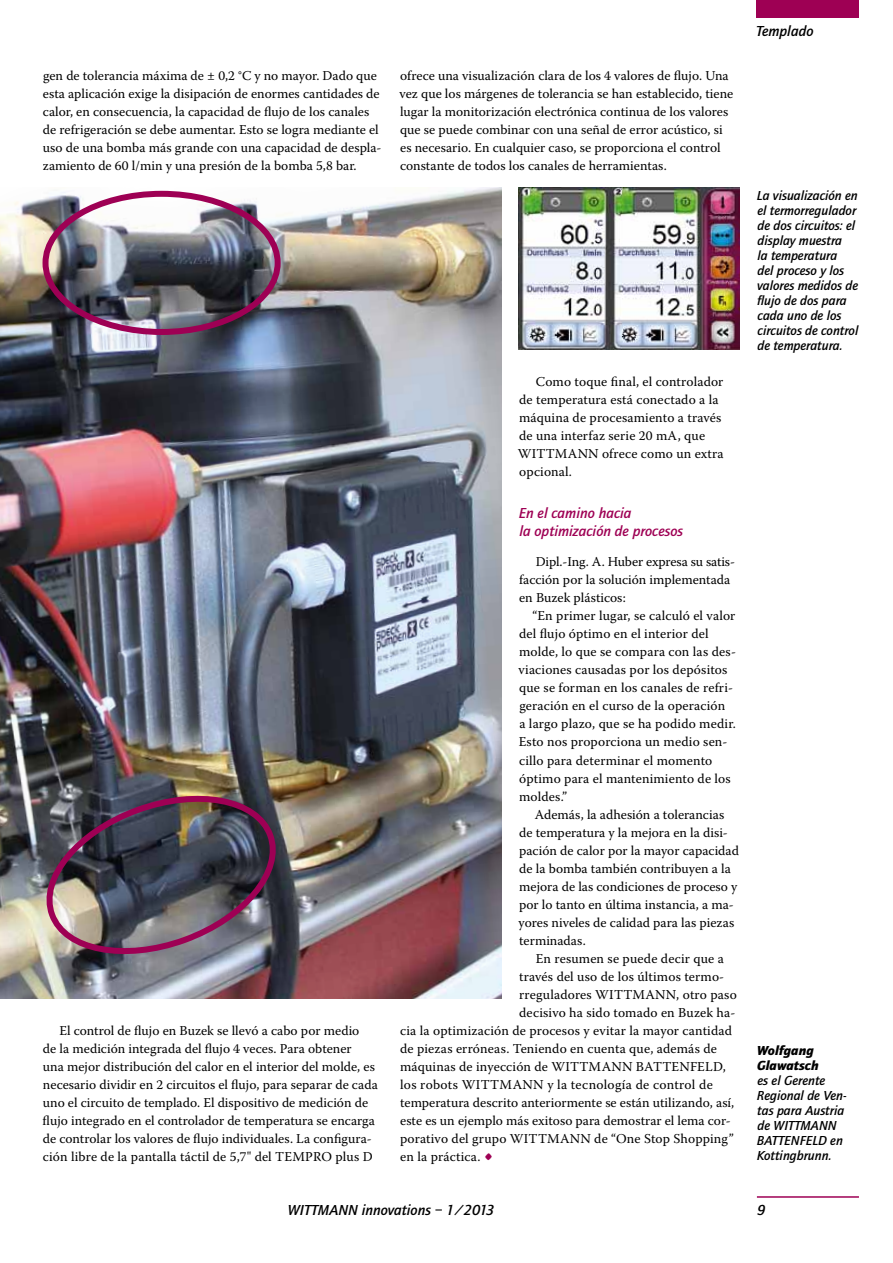
<style>
.page{position:relative;width:893px;height:1263px;background:#fff}
.page>*{position:absolute;margin:0;border:0;box-sizing:border-box;transform-origin:0 0}
.t1{font:italic 500 15px/18px "Quay Sans";color:#9e0054}
.t2{font:italic 500 15px "Quay Sans";color:#000}
.t3{font:13.5px/18px "Warnock Pro";letter-spacing:.005em;color:#000}
.t4{font:italic 500 13.5px/15px "Quay Sans";color:#000}
.t5{font:italic 900 13.5px/15px "Quay Sans";color:#000}
.s1{font-size:24px;color:#9e0054}
</style>
<div class="page">
<div style="left:757px;top:0;width:102px;height:18px;background:#9e0054"></div>
<hr style="left:757px;top:1196px;width:102px;height:2px;background:#9e0054">
<img style="left:0;top:188px;width:502px;height:811px">
<img style="left:519px;top:188px;width:221px;height:162px">
<div style="left:43px;top:191px;width:238px;height:144px;border:6px solid #9e0054;border-radius:50%"></div>
<img style="left:39px;top:788px;width:244px;height:174px">
<p class="t3" style="left:43px;top:66px;width:340px">gen de tolerancia máxima de ± 0,2 °C y no mayor. Dado que esta aplicación exige la disipación de enormes cantidades de calor, en consecuencia, la capacidad de flujo de los canales de refrigeración se debe aumentar. Esto se logra mediante el uso de una bomba más grande con una capacidad de despla&shy;zamiento de 60 l/min y una presión de la bomba 5,8 bar.</p>
<p class="t3" style="left:43px;top:1021px;width:337px;text-indent:17px">El control de flujo en Buzek se llevó a cabo por medio<br>de la medición integrada del flujo 4 veces. Para obtener<br>una mejor distribución del calor en el interior del molde, es necesario dividir en 2 circuitos el flujo, para separar de cada uno el circuito de templado. El dispositivo de medición de flujo integrado en el controlador de temperatura se encarga de controlar los valores de flujo individuales. La configura&shy;ción libre de la pantalla táctil de 5,7" del TEMPRO plus D</p>
<p class="t3" style="left:400px;top:66px;width:335px">ofrece una visualización clara de los 4 valores de flujo. Una vez que los márgenes de tolerancia se han establecido, tiene lugar la monitorización electrónica continua de los valores que se puede combinar con una señal de error acústico, si es necesario. En cualquier caso, se proporciona el control constante de todos los canales de herramientas.</p>
<p class="t3" style="left:518px;top:372px;width:207px;text-indent:18px">Como toque final, el controlador de temperatura está conectado a la máquina de procesamiento a través de una interfaz serie 20 mA, que<br>WITTMANN ofrece como un extra opcional.</p>
<p class="t1" style="left:519px;top:504px;width:166px">En el camino hacia<br>la optimización de procesos</p>
<p class="t3" style="left:519px;top:553px;width:218px;text-indent:17px">Dipl.-Ing. A. Huber expresa su satis&shy;facción por la solución implementada en Buzek plásticos:</p>
<p class="t3" style="left:519px;top:607px;width:219px;text-indent:14px">“En primer lugar, se calculó el valor del flujo óptimo en el interior del molde, lo que se compara con las des&shy;viaciones causadas por los depósitos que se forman en los canales de refri&shy;geración en el curso de la operación<br>a largo plazo, que se ha podido medir.<br>Esto nos proporciona un medio sen&shy;cillo para determinar el momento óptimo para el mantenimiento de los moldes.”</p>
<p class="t3" style="left:519px;top:805px;width:222px;text-indent:16px">Además, la adhesión a tolerancias de temperatura y la mejora en la disi&shy;pación de calor por la mayor capacidad de la bomba también contribuyen a la mejora de las condiciones de proceso y por lo tanto en última instancia, a ma&shy;yores niveles de calidad para las piezas terminadas.</p>
<p class="t3" style="left:536px;top:949px;width:190px">En resumen se puede decir que a</p>
<p class="t3" style="left:519px;top:967px;width:207px">través del uso de los últimos termo-</p>
<p class="t3" style="left:519px;top:985px;width:219px">rreguladores WITTMANN, otro paso</p>
<p class="t3" style="left:519px;top:1003px;width:218px">decisivo ha sido tomado en Buzek ha-</p>
<p class="t3" style="left:400px;top:1021px;width:333px">cia la optimización de procesos y evitar la mayor cantidad</p>
<p class="t3" style="left:400px;top:1039px;width:318px">de piezas erróneas. Teniendo en cuenta que, además de</p>
<p class="t3" style="left:400px;top:1057px;width:327px">máquinas de inyección de WITTMANN BATTENFELD,</p>
<p class="t3" style="left:400px;top:1075px;width:314px">los robots WITTMANN y la tecnología de control de</p>
<p class="t3" style="left:400px;top:1093px;width:336px">temperatura descrito anteriormente se están utilizando, así,</p>
<p class="t3" style="left:400px;top:1111px;width:332px">este es un ejemplo más exitoso para demostrar el lema cor-</p>
<p class="t3" style="left:400px;top:1129px;width:335px">porativo del grupo WITTMANN de “One Stop Shopping”</p>
<p class="t3" style="left:400px;top:1147px;width:95px">en la práctica. <span class="s1">•</span></p>
<p class="t2" style="left:756px;top:23px;width:59px">Templado</p>
<p class="t4" style="left:757px;top:188px;width:103px">La visualización en el termorregulador de dos circuitos: el display muestra<br>la temperatura<br>del proceso y los valores medidos de flujo de dos para cada uno de los circuitos de control de temperatura.</p>
<p class="t5" style="left:757px;top:1043px;width:63px">Wolfgang<br>Glawatsch</p>
<p class="t4" style="left:757px;top:1073px;width:91px">es el Gerente<br>Regional de Ven&shy;tas para Austria de WITTMANN<br>BATTENFELD en<br>Kottingbrunn.</p>
<p class="t2" style="left:288px;top:1201px;width:208px">WITTMANN innovations – 1/2013</p>
<p class="t2" style="left:757px;top:1201px;width:10px">9</p>
</div>
